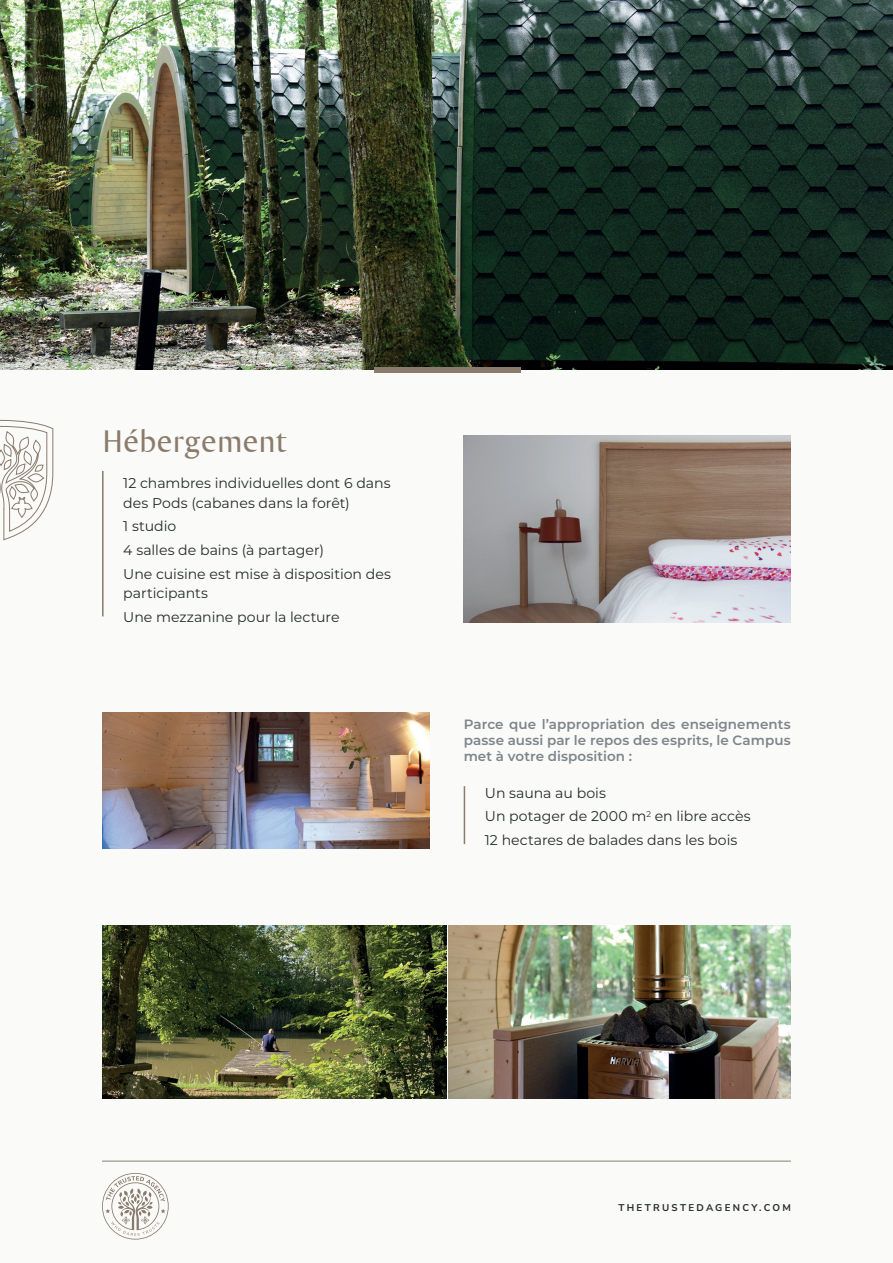
<style>
.page{position:relative;width:893px;height:1263px;background:#fafaf8}
.page>*{position:absolute;margin:0;border:0;box-sizing:border-box;transform-origin:0 0}
.t1{font:33px "Ogirema";color:#8a7b6c}
.t2{font:14.1px/23.7px "Montserrat";color:#262d29}
.t3{font:600 13.5px/16.2px "Montserrat";letter-spacing:.005em;color:#7d858b;text-align:justify}
.t4{font:700 9.75px "Nunito Sans";letter-spacing:.235em;color:#262d29}
</style>
<div class="page">
<hr style="left:102px;top:1161px;width:689px;height:1px;background:#8a7b6c">
<svg style="left:102px;top:1173px;width:67px;height:66px"></svg>
<img style="left:0;top:0;width:892px;height:370px">
<img style="left:102px;top:713px;width:327px;height:135px">
<hr style="left:102px;top:471px;width:2px;height:145px;background:#8a7b6c">
<hr style="left:464px;top:786px;width:1px;height:58px;background:#8a7b6c">
<img style="left:463px;top:435px;width:328px;height:187px">
<svg style="left:0;top:420px;width:53px;height:120px"></svg>
<div style="left:374px;top:367px;width:147px;height:6px;background:#8a7b6c"></div>
<img style="left:449px;top:926px;width:342px;height:172px">
<img style="left:102px;top:926px;width:344px;height:172px">
<h1 class="t1" style="left:102px;top:421px;width:186px">Hébergement</h1>
<p class="t2" style="left:123px;top:473px;width:269px;line-height:19.5px">12 chambres individuelles dont 6 dans des Pods (cabanes dans la forêt)</p>
<p class="t2" style="left:123px;top:514px;width:269px">1 studio<br>4 salles de bains (à partager)<br>Une cuisine est mise à disposition des</p>
<p class="t2" style="left:123px;top:581px;width:218px">participants<br>Une mezzanine pour la lecture</p>
<p class="t3" style="left:464px;top:715px;width:329px">Parce que l’appropriation des enseignements passe aussi par le repos des esprits, le Campus met à votre disposition :</p>
<p class="t2" style="left:485px;top:780px;width:267px">Un sauna au bois<br>Un potager de 2000 m<sup>2</sup> en libre accès<br>12 hectares de balades dans les bois</p>
<p class="t4" style="left:618px;top:1201px;width:174px">THETRUSTEDAGENCY.COM</p>
</div>
